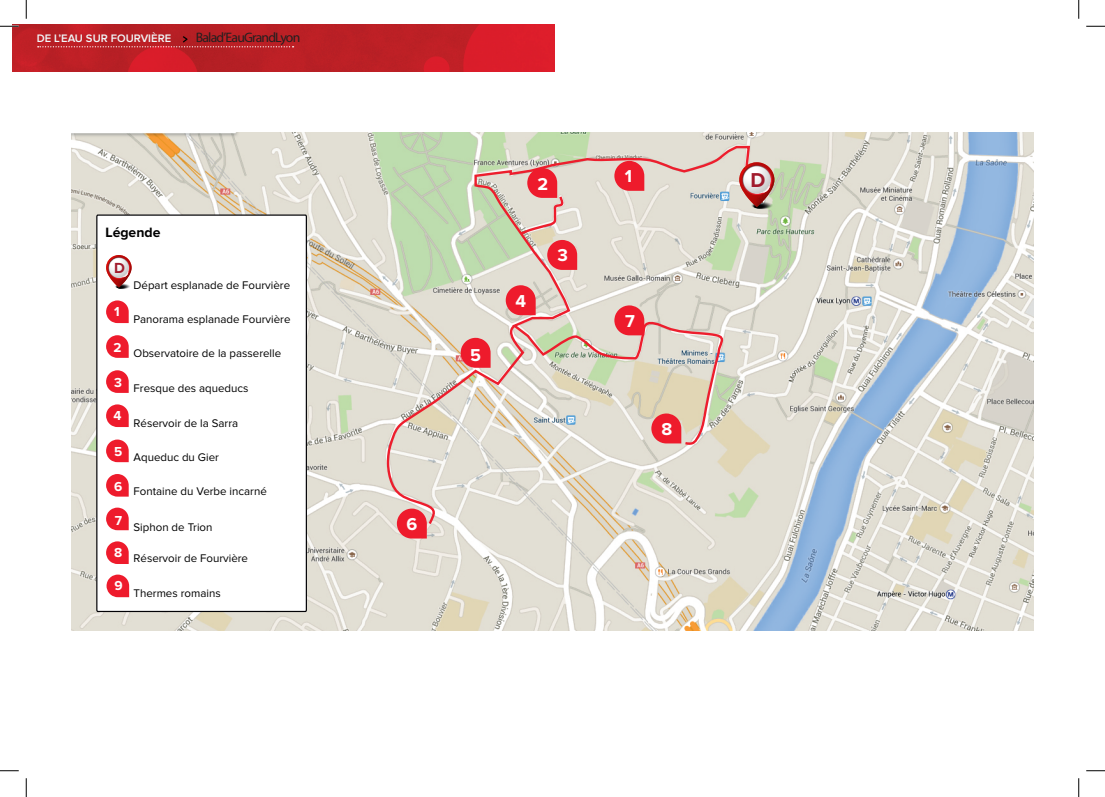
<style>
.page{position:relative;width:1105px;height:797px;background:#fff}
.page>*{position:absolute;margin:0;border:0;box-sizing:border-box;transform-origin:0 0}
.t1{font:700 20.88px "Proxima Nova";color:#a11b2d}
.t2{font:700 17.88px "Proxima Nova";color:#fff}
.t3{font:700 15.12px "Proxima Nova";color:#a11b2d}
.t4{font:700 14px "Proxima Nova";color:#000001}
.t5{font:13.75px "Myriad Pro";letter-spacing:-.06em;color:#231f20}
.t6{font:700 13.5px "Proxima Nova";color:#fff}
.t7{font:11.5px "Proxima Nova";color:#000001}
.t8{font:600 11.25px "Proxima Nova";color:#f0f9fb}
</style>
<div class="page">
<img style="left:12px;top:24px;width:542px;height:47px">
<svg style="left:38px;top:35px;width:256px;height:12px;background:#ba252a"></svg>
<img style="left:71px;top:132px;width:963px;height:498px">
<svg style="left:473px;top:145px;width:278px;height:300px;background:#dbd6c7"></svg>
<svg style="left:750px;top:201px;width:23px;height:9px"></svg>
<div style="left:751px;top:202px;width:22px;height:7px;background:#b9c6a7;border-radius:50%"></div>
<div style="left:752px;top:202px;width:20px;height:7px;background:#afb5a2;border-radius:50%"></div>
<svg style="left:739px;top:162px;width:35px;height:46px"></svg>
<svg style="left:96px;top:214px;width:212px;height:398px"></svg>
<svg style="left:384px;top:322px;width:142px;height:216px;background:#e3d0c7"></svg>
<svg style="left:506px;top:285px;width:30px;height:30px"></svg>
<svg style="left:518px;top:168px;width:59px;height:102px;background:#e4a39f"></svg>
<svg style="left:614px;top:161px;width:30px;height:30px"></svg>
<svg style="left:614px;top:305px;width:30px;height:30px"></svg>
<svg style="left:651px;top:413px;width:30px;height:30px"></svg>
<svg style="left:106px;top:404px;width:23px;height:23px"></svg>
<svg style="left:106px;top:370px;width:23px;height:23px"></svg>
<svg style="left:106px;top:335px;width:23px;height:23px"></svg>
<svg style="left:106px;top:300px;width:23px;height:23px"></svg>
<svg style="left:106px;top:439px;width:23px;height:23px"></svg>
<svg style="left:106px;top:474px;width:23px;height:22px"></svg>
<svg style="left:106px;top:507px;width:23px;height:23px"></svg>
<svg style="left:106px;top:541px;width:23px;height:23px"></svg>
<svg style="left:107px;top:574px;width:22px;height:23px"></svg>
<div style="left:115px;top:284px;width:15px;height:5px;background:#d8d9d9;border-radius:50%"></div>
<svg style="left:106px;top:255px;width:26px;height:33px"></svg>
<svg style="left:0;top:25px;width:19px;height:2px"></svg>
<svg style="left:1086px;top:25px;width:19px;height:2px"></svg>
<svg style="left:0;top:770px;width:19px;height:1px"></svg>
<svg style="left:1086px;top:770px;width:19px;height:1px"></svg>
<svg style="left:25px;top:0;width:2px;height:19px"></svg>
<svg style="left:25px;top:778px;width:2px;height:19px"></svg>
<svg style="left:1078px;top:0;width:1px;height:19px"></svg>
<svg style="left:1078px;top:778px;width:1px;height:19px"></svg>
<p class="t8" style="left:37px;top:33px;width:136px">DE L’EAU SUR FOURVIÈRE</p>
<p class="t5" style="left:196px;top:29px;width:106px">Balad’Eau Grand Lyon</p>
<p class="t4" style="left:105px;top:226px;width:57px">Légende</p>
<h3 class="t3" style="left:114px;top:261px;width:12px">D</h3>
<p class="t6" style="left:114px;top:306px;width:7px">1</p>
<p class="t6" style="left:113px;top:341px;width:10px">2</p>
<p class="t6" style="left:114px;top:376px;width:9px">3</p>
<p class="t6" style="left:113px;top:409px;width:10px">4</p>
<p class="t6" style="left:114px;top:445px;width:10px">5</p>
<p class="t6" style="left:114px;top:480px;width:10px">6</p>
<p class="t6" style="left:115px;top:514px;width:9px">7</p>
<p class="t6" style="left:114px;top:546px;width:10px">8</p>
<p class="t6" style="left:114px;top:580px;width:10px">9</p>
<p class="t7" style="left:134px;top:280px;width:158px">Départ esplanade de Fourvière</p>
<p class="t7" style="left:134px;top:313px;width:159px">Panorama esplanade Fourvière</p>
<p class="t7" style="left:134px;top:348px;width:149px">Observatoire de la passerelle</p>
<p class="t7" style="left:134px;top:383px;width:116px">Fresque des aqueducs</p>
<p class="t7" style="left:134px;top:418px;width:106px">Réservoir de la Sarra</p>
<p class="t7" style="left:134px;top:452px;width:87px">Aqueduc du Gier</p>
<p class="t7" style="left:134px;top:486px;width:135px">Fontaine du Verbe incarné</p>
<p class="t7" style="left:134px;top:521px;width:80px">Siphon de Trion</p>
<p class="t7" style="left:134px;top:553px;width:116px">Réservoir de Fourvière</p>
<p class="t7" style="left:134px;top:588px;width:89px">Thermes romains</p>
<h2 class="t2" style="left:470px;top:346px;width:12px">5</h2>
<h2 class="t2" style="left:537px;top:176px;width:12px">2</h2>
<h2 class="t2" style="left:515px;top:293px;width:12px">4</h2>
<h2 class="t2" style="left:557px;top:247px;width:12px">3</h2>
<h2 class="t2" style="left:406px;top:516px;width:12px">6</h2>
<h2 class="t2" style="left:625px;top:168px;width:9px">1</h2>
<h2 class="t2" style="left:625px;top:313px;width:11px">7</h2>
<h2 class="t2" style="left:662px;top:421px;width:12px">8</h2>
<h1 class="t1" style="left:750px;top:170px;width:16px">D</h1>
</div>
